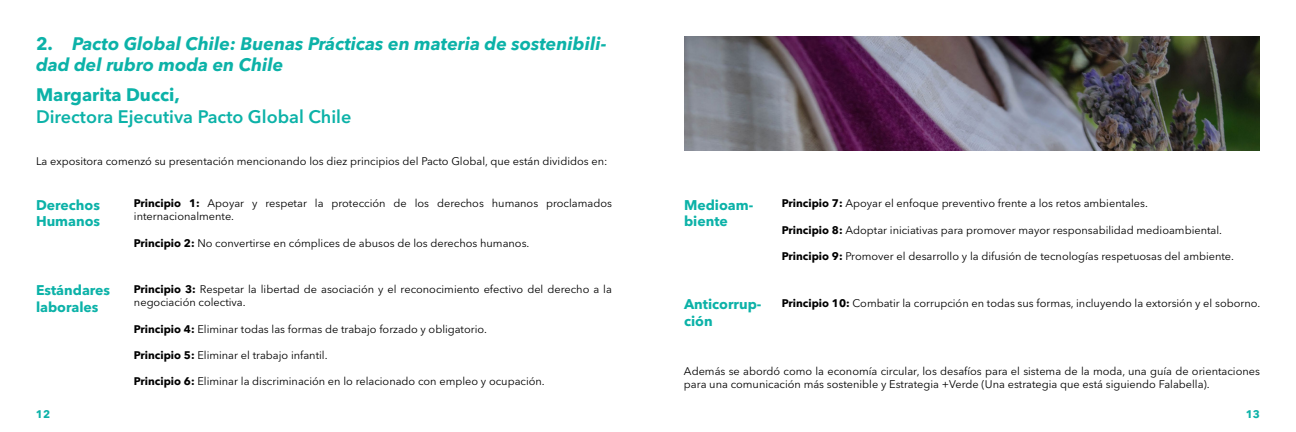
<style>
.page{position:relative;width:1296px;height:432px;background:#fff}
.page>*{position:absolute;margin:0;border:0;box-sizing:border-box;transform-origin:0 0}
.t1{font:italic 700 18px/21.6px "Avenir Next LT Pro";color:#0cb2a8}
.t2{font:600 18px "Avenir Next LT Pro";color:#0cb2a8}
.t3{font:700 18px "Avenir Next LT Pro";color:#0cb2a8}
.t4{font:700 14px/16.8px "Avenir Next LT Pro";color:#0cb2a8}
.t5{font:11px/13.2px "Avenir Next LT Pro";color:#000}
.t6{font:700 11px "Avenir Next LT Pro";color:#0cb2a8}
.s1{font-style:normal}
.s2{font-weight:700}
</style>
<div class="page">
<img style="left:684px;top:36px;width:576px;height:115px">
<h1 class="t1" style="left:36px;top:32px;width:572px"><span class="s1">2.</span> Pacto Global Chile: Buenas Prácticas en materia de sostenibili&shy;dad del rubro moda en Chile</h1>
<h1 class="t3" style="left:36px;top:84px;width:145px">Margarita Ducci,</h1>
<h1 class="t2" style="left:36px;top:106px;width:317px">Directora Ejecutiva Pacto Global Chile</h1>
<p class="t5" style="left:36px;top:155px;width:573px">La expositora comenzó su presentación mencionando los diez principios del Pacto Global, que están divididos en:</p>
<p class="t5" style="left:134px;top:197px;width:479px"><span class="s2">Principio 1:</span> Apoyar y respetar la protección de los derechos humanos proclamados internacionalmente.</p>
<p class="t5" style="left:134px;top:236px;width:397px"><span class="s2">Principio 2:</span> No convertirse en cómplices de abusos de los derechos humanos.</p>
<p class="t4" style="left:36px;top:196px;width:66px">Derechos<br>Humanos</p>
<p class="t4" style="left:684px;top:196px;width:71px">Medioam&shy;biente</p>
<p class="t5" style="left:782px;top:197px;width:367px"><span class="s2">Principio 7:</span> Apoyar el enfoque preventivo frente a los retos ambientales.</p>
<p class="t5" style="left:782px;top:223px;width:442px"><span class="s2">Principio 8:</span> Adoptar iniciativas para promover mayor responsabilidad medioambiental.</p>
<p class="t5" style="left:782px;top:250px;width:454px"><span class="s2">Principio 9:</span> Promover el desarrollo y la difusión de tecnologías respetuosas del ambiente.</p>
<p class="t4" style="left:36px;top:282px;width:76px">Estándares laborales</p>
<p class="t5" style="left:134px;top:282px;width:479px"><span class="s2">Principio 3:</span> Respetar la libertad de asociación y el reconocimiento efectivo del derecho a la negociación colectiva.</p>
<p class="t5" style="left:134px;top:322px;width:354px"><span class="s2">Principio 4:</span> Eliminar todas las formas de trabajo forzado y obligatorio.</p>
<p class="t5" style="left:134px;top:348px;width:195px"><span class="s2">Principio 5:</span> Eliminar el trabajo infantil.</p>
<p class="t5" style="left:134px;top:375px;width:412px"><span class="s2">Principio 6:</span> Eliminar la discriminación en lo relacionado con empleo y ocupación.</p>
<p class="t4" style="left:684px;top:296px;width:79px">Anticorrup&shy;ción</p>
<p class="t5" style="left:782px;top:297px;width:480px"><span class="s2">Principio 10:</span> Combatir la corrupción en todas sus formas, incluyendo la extorsión y el soborno.</p>
<p class="t5" style="left:684px;top:365px;width:577px">Además se abordó como la economía circular, los desafíos para el sistema de la moda, una guía de orientaciones para una comunicación más sostenible y Estrategia +Verde (Una estrategia que está siguiendo Falabella).</p>
<p class="t6" style="left:36px;top:407px;width:16px">12</p>
<p class="t6" style="left:1246px;top:407px;width:16px">13</p>
</div>
